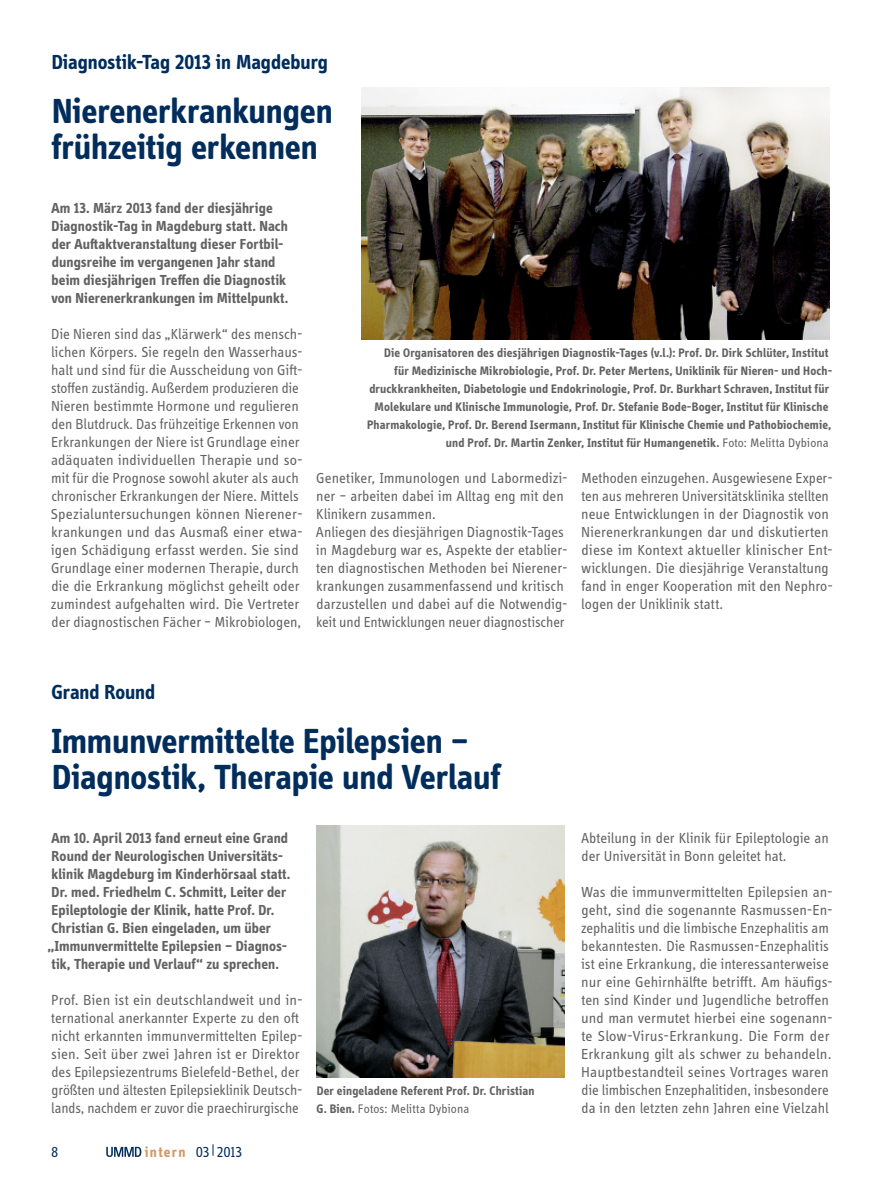
<style>
.page{position:relative;width:893px;height:1191px;background:#fff}
.page>*{position:absolute;margin:0;border:0;box-sizing:border-box;transform-origin:0 0}
.t1{font:700 36px/36px "Info Display OT";letter-spacing:-.005em;color:#002d5c}
.t2{font:700 21px "Info Display OT";color:#002d5c}
.t3{font:15px/18px "Info Display OT";color:#626262}
.t4{font:700 15px/18px "Info Display OT";letter-spacing:.005em;color:#626262}
.t5{font:15px "Info Display OT";color:#002d5c}
.t6{font:700 12.75px/18px "Info Display OT";letter-spacing:.015em;color:#626262}
.s1{font-weight:400}
.s2{font-weight:700;color:#d79862}
</style>
<div class="page">
<img style="left:361px;top:87px;width:468px;height:252px">
<img style="left:316px;top:825px;width:248px;height:252px">
<svg style="left:106px;top:1146px;width:35px;height:11px"></svg>
<h2 class="t2" style="left:52px;top:49px;width:278px">Diagnostik-Tag 2013 in Magdeburg</h2>
<h1 class="t1" style="left:51px;top:93px;width:283px">Nierenerkrankungen frühzeitig erkennen</h1>
<p class="t4" style="left:51px;top:199px;width:238px">Am 13. März 2013 fand der diesjährige Diagnostik-Tag in Magdeburg statt. Nach der Auftaktveranstaltung dieser Fortbil&shy;dungsreihe im vergangenen Jahr stand beim diesjährigen Treffen die Diagnostik von Nierenerkrankungen im Mittelpunkt.</p>
<p class="t3" style="left:51px;top:325px;width:253px">Die Nieren sind das „Klärwerk“ des mensch&shy;lichen Körpers. Sie regeln den Wasserhaus&shy;halt und sind für die Ausscheidung von Gift&shy;stoffen zuständig. Außerdem produzieren die Nieren bestimmte Hormone und regulieren den Blutdruck. Das frühzeitige Erkennen von Erkrankungen der Niere ist Grundlage einer adäquaten individuellen Therapie und so&shy;mit für die Prognose sowohl akuter als auch chronischer Erkrankungen der Niere. Mittels Spezialuntersuchungen können Nierener&shy;krankungen und das Ausmaß einer etwa&shy;igen Schädigung erfasst werden. Sie sind Grundlage einer modernen Therapie, durch die die Erkrankung möglichst geheilt oder zumindest aufgehalten wird. Die Vertreter der diagnostischen Fächer – Mikrobiologen,</p>
<p class="t6" style="left:384px;top:344px;width:446px">Die Organisatoren des diesjährigen Diagnostik-Tages (v.l.): Prof. Dr. Dirk Schlüter, Institut</p>
<p class="t6" style="left:394px;top:362px;width:440px">für Medizinische Mikrobiologie, Prof. Dr. Peter Mertens, Uniklinik für Nieren- und Hoch-</p>
<p class="t6" style="left:369px;top:380px;width:461px">druckkrankheiten, Diabetologie und Endokrinologie, Prof. Dr. Burkhart Schraven, Institut für</p>
<p class="t6" style="left:375px;top:398px;width:455px">Molekulare und Klinische Immunologie, Prof. Dr. Stefanie Bode-Boger, Institut für Klinische</p>
<p class="t6" style="left:367px;top:416px;width:466px">Pharmakologie, Prof. Dr. Berend Isermann, Institut für Klinische Chemie und Pathobiochemie,</p>
<p class="t6" style="left:446px;top:434px;width:384px">und Prof. Dr. Martin Zenker, Institut für Humangenetik. <span class="s1">Foto: Melitta Dybiona</span></p>
<p class="t3" style="left:316px;top:469px;width:253px">Genetiker, Immunologen und Labormedizi&shy;ner – arbeiten dabei im Alltag eng mit den Klinikern zusammen.<br>Anliegen des diesjährigen Diagnostik-Tages in Magdeburg war es, Aspekte der etablier&shy;ten diagnostischen Methoden bei Nierener&shy;krankungen zusammenfassend und kritisch darzustellen und dabei auf die Notwendig&shy;keit und Entwicklungen neuer diagnostischer</p>
<p class="t3" style="left:581px;top:469px;width:253px">Methoden einzugehen. Ausgewiesene Exper&shy;ten aus mehreren Universitätsklinika stellten neue Entwicklungen in der Diagnostik von Nierenerkrankungen dar und diskutierten diese im Kontext aktueller klinischer Ent&shy;wicklungen. Die diesjährige Veranstaltung fand in enger Kooperation mit den Nephro&shy;logen der Uniklinik statt.</p>
<h2 class="t2" style="left:51px;top:679px;width:105px">Grand Round</h2>
<h1 class="t1" style="left:52px;top:723px;width:450px">Immunvermittelte Epilepsien –<br>Diagnostik, Therapie und Verlauf</h1>
<p class="t4" style="left:47px;top:829px;width:244px">Am 10. April 2013 fand erneut eine Grand Round der Neurologischen Universitäts&shy;klinik Magdeburg im Kinderhörsaal statt.<br>Dr. med. Friedhelm C. Schmitt, Leiter der Epileptologie der Klinik, hatte Prof. Dr.<br>Christian G. Bien eingeladen, um über „Immunvermittelte Epilepsien – Diagnos&shy;tik, Therapie und Verlauf“ zu sprechen.</p>
<p class="t3" style="left:51px;top:991px;width:253px">Prof. Bien ist ein deutschlandweit und in&shy;ternational anerkannter Experte zu den oft nicht erkannten immunvermittelten Epilep&shy;sien. Seit über zwei Jahren ist er Direktor des Epilepsiezentrums Bielefeld-Bethel, der größten und ältesten Epilepsieklinik Deutsch&shy;lands, nachdem er zuvor die praechirurgische</p>
<p class="t5" style="left:51px;top:1143px;width:9px">8</p>
<p class="t5" style="left:145px;top:1143px;width:99px"><span class="s2">intern</span> 03|2013</p>
<p class="t6" style="left:317px;top:1082px;width:219px">Der eingeladene Referent Prof. Dr. Christian<br>G. Bien. <span class="s1">Fotos: Melitta Dybiona</span></p>
<p class="t3" style="left:581px;top:829px;width:249px">Abteilung in der Klinik für Epileptologie an der Universität in Bonn geleitet hat.</p>
<p class="t3" style="left:581px;top:883px;width:253px">Was die immunvermittelten Epilepsien an&shy;geht, sind die sogenannte Rasmussen-En&shy;zephalitis und die limbische Enzephalitis am bekanntesten. Die Rasmussen-Enzephalitis ist eine Erkrankung, die interessanterweise nur eine Gehirnhälfte betrifft. Am häufigs&shy;ten sind Kinder und Jugendliche betroffen und man vermutet hierbei eine sogenann&shy;te Slow-Virus-Erkrankung. Die Form der Erkrankung gilt als schwer zu behandeln.<br>Hauptbestandteil seines Vortrages waren die limbischen Enzephalitiden, insbesondere da in den letzten zehn Jahren eine Vielzahl</p>
</div>
